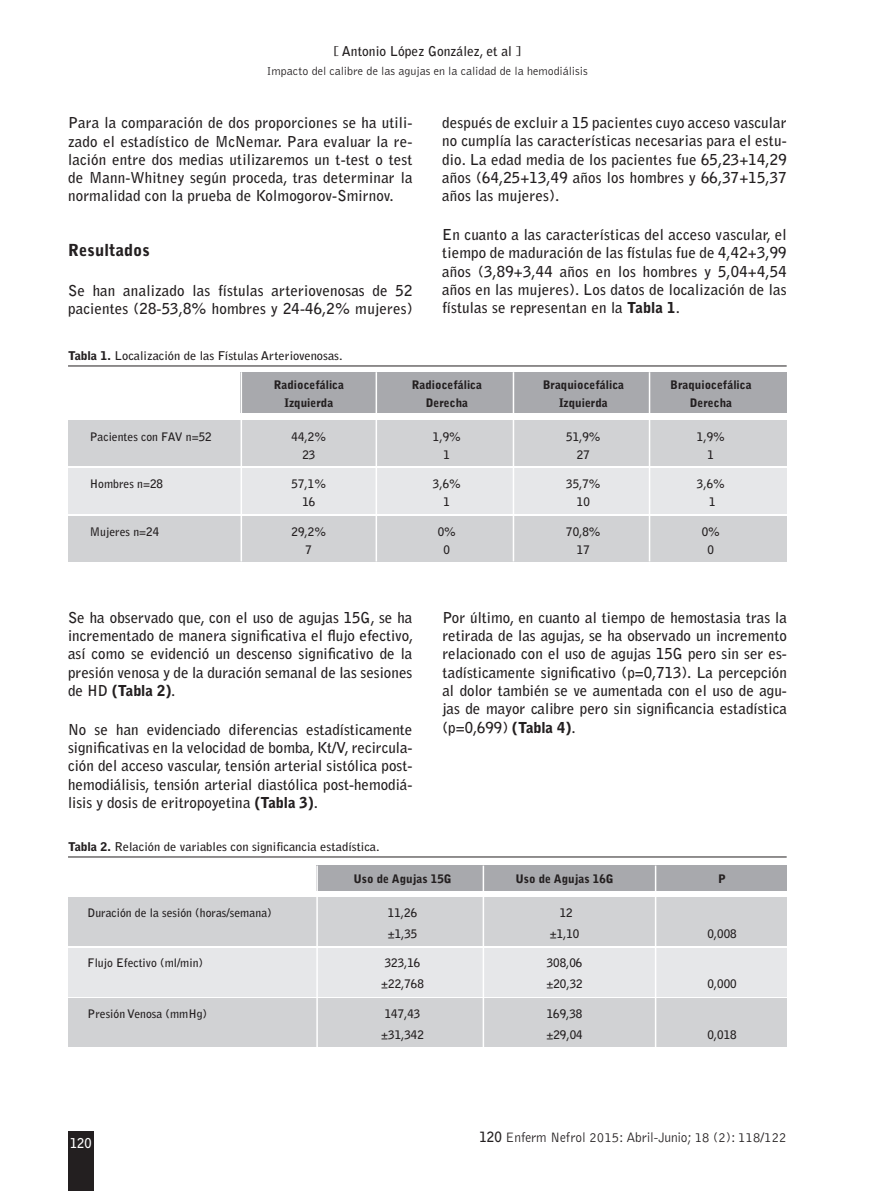
<style>
.page{position:relative;width:893px;height:1191px;background:#fff}
.page>*{position:absolute;margin:0;border:0;box-sizing:border-box;transform-origin:0 0}
._00titul1{font:900 16.5px "Bell Gothic Std";letter-spacing:.01em;color:#231f20}
.t1{font:700 15px/18.3px "Bell Gothic Std";letter-spacing:.01em;color:#231f20;text-align:justify}
.t2{font:300 14.1px "Bell Gothic Std";color:#231f20;scale:.95 1}
.t3{font:700 13.5px "Bell Gothic Std";color:#231f20}
.t4{font:700 13.5px "Bell Gothic Std";color:#fff;scale:.95 1}
._00titul1-2{font:700 12px "Bell Gothic Std";color:#231f20;scale:1.04 1}
.t5{font:300 12px "Bell Gothic Std";color:#231f20}
.t6{font:700 11.7px "Bell Gothic Std";color:#231f20}
.t7{font:900 11.7px "Bell Gothic Std";color:#231f20}
.s1{font-weight:900}
.s2{font-weight:700}
</style>
<div class="page">
<div style="left:68px;top:1131px;width:26px;height:60px;background:#231f20"></div>
<div style="left:240px;top:372px;width:547px;height:40px;background:#a8a9ad"></div>
<div style="left:68px;top:420px;width:719px;height:46px;background:#d1d2d4"></div>
<div style="left:68px;top:468px;width:719px;height:45px;background:#e6e7e9"></div>
<div style="left:68px;top:516px;width:719px;height:45px;background:#d1d2d4"></div>
<hr style="left:513px;top:372px;width:1px;height:189px;background:#fff">
<hr style="left:376px;top:372px;width:1px;height:189px;background:#fff">
<hr style="left:241px;top:372px;width:1px;height:189px;background:#fff">
<hr style="left:649px;top:372px;width:1px;height:189px;background:#fff">
<hr style="left:68px;top:366px;width:719px;height:1px;background:#231f20">
<hr style="left:68px;top:856px;width:719px;height:1px;background:#231f20">
<div style="left:316px;top:865px;width:471px;height:26px;background:#a8a9ad"></div>
<div style="left:68px;top:998px;width:719px;height:49px;background:#d1d2d4"></div>
<div style="left:68px;top:897px;width:719px;height:49px;background:#d1d2d4"></div>
<div style="left:68px;top:948px;width:719px;height:48px;background:#e6e7e9"></div>
<hr style="left:316px;top:865px;width:2px;height:182px;background:#fff">
<hr style="left:483px;top:865px;width:1px;height:182px;background:#fff">
<hr style="left:655px;top:865px;width:1px;height:182px;background:#fff">
<p class="t3" style="left:334px;top:43px;width:189px">[ Antonio López González, et al ]</p>
<p class="t5" style="left:267px;top:65px;width:322px">Impacto del calibre de las agujas en la calidad de la hemodiálisis</p>
<p class="t1" style="left:68px;top:114px;width:346px">Para la comparación de dos proporciones se ha utili&shy;zado el estadístico de McNemar. Para evaluar la re&shy;lación entre dos medias utilizaremos un t-test o test de Mann-Whitney según proceda, tras determinar la normalidad con la prueba de Kolmogorov-Smirnov.</p>
<p class="_00titul1" style="left:68px;top:240px;width:83px">Resultados</p>
<p class="t1" style="left:68px;top:281px;width:346px">Se han analizado las fístulas arteriovenosas de 52 pacientes (28-53,8% hombres y 24-46,2% mujeres)</p>
<p class="t1" style="left:442px;top:113px;width:346px">después de excluir a 15 pacientes cuyo acceso vascular no cumplía las características necesarias para el estu&shy;dio. La edad media de los pacientes fue 65,23+14,29 años (64,25+13,49 años los hombres y 66,37+15,37 años las mujeres).</p>
<p class="t1" style="left:442px;top:225px;width:346px">En cuanto a las características del acceso vascular, el tiempo de maduración de las fístulas fue de 4,42+3,99 años (3,89+3,44 años en los hombres y 5,04+4,54 años en las mujeres). Los datos de localización de las fístulas se representan en la <span class="s1">Tabla 1</span>.</p>
<p class="_00titul1-2" style="left:68px;top:348px;width:266px"><span class="s1">Tabla 1.</span> Localización de las Fístulas Arteriovenosas.</p>
<p class="t7" style="left:274px;top:377px;width:72px">Radiocefálica</p>
<p class="t7" style="left:412px;top:377px;width:72px">Radiocefálica</p>
<p class="t7" style="left:543px;top:377px;width:83px">Braquiocefálica</p>
<p class="t7" style="left:670px;top:377px;width:83px">Braquiocefálica</p>
<p class="t7" style="left:284px;top:396px;width:50px">Izquierda</p>
<p class="t7" style="left:426px;top:396px;width:44px">Derecha</p>
<p class="t7" style="left:559px;top:396px;width:50px">Izquierda</p>
<p class="t7" style="left:690px;top:396px;width:44px">Derecha</p>
<p class="t6" style="left:90px;top:429px;width:123px">Pacientes con FAV n=52</p>
<p class="t6" style="left:292px;top:429px;width:36px">44,2%</p>
<p class="t6" style="left:433px;top:429px;width:29px">1,9%</p>
<p class="t6" style="left:566px;top:429px;width:36px">51,9%</p>
<p class="t6" style="left:697px;top:429px;width:29px">1,9%</p>
<p class="t6" style="left:302px;top:447px;width:15px">23</p>
<p class="t6" style="left:444px;top:447px;width:8px">1</p>
<p class="t6" style="left:577px;top:447px;width:15px">27</p>
<p class="t6" style="left:708px;top:447px;width:8px">1</p>
<p class="t6" style="left:90px;top:477px;width:75px">Hombres n=28</p>
<p class="t6" style="left:292px;top:477px;width:36px">57,1%</p>
<p class="t6" style="left:433px;top:477px;width:29px">3,6%</p>
<p class="t6" style="left:566px;top:477px;width:36px">35,7%</p>
<p class="t6" style="left:697px;top:477px;width:29px">3,6%</p>
<p class="t6" style="left:302px;top:495px;width:15px">16</p>
<p class="t6" style="left:444px;top:495px;width:8px">1</p>
<p class="t6" style="left:577px;top:495px;width:15px">10</p>
<p class="t6" style="left:709px;top:495px;width:8px">1</p>
<p class="t6" style="left:90px;top:524px;width:71px">Mujeres n=24</p>
<p class="t6" style="left:292px;top:524px;width:36px">29,2%</p>
<p class="t6" style="left:438px;top:524px;width:20px">0%</p>
<p class="t6" style="left:566px;top:524px;width:36px">70,8%</p>
<p class="t6" style="left:702px;top:524px;width:20px">0%</p>
<p class="t6" style="left:306px;top:542px;width:8px">7</p>
<p class="t6" style="left:444px;top:542px;width:8px">0</p>
<p class="t6" style="left:577px;top:542px;width:15px">17</p>
<p class="t6" style="left:708px;top:542px;width:8px">0</p>
<p class="t1" style="left:68px;top:608px;width:347px">Se ha observado que, con el uso de agujas 15G, se ha incrementado de manera significativa el flujo efectivo, así como se evidenció un descenso significativo de la presión venosa y de la duración semanal de las sesiones de HD <span class="s1">(Tabla 2)</span>.</p>
<p class="t1" style="left:68px;top:720px;width:346px">No se han evidenciado diferencias estadísticamente significativas en la velocidad de bomba, Kt/V, recircula&shy;ción del acceso vascular, tensión arterial sistólica post&shy;hemodiálisis, tensión arterial diastólica post-hemodiá&shy;lisis y dosis de eritropoyetina <span class="s1">(Tabla 3)</span>.</p>
<p class="_00titul1-2" style="left:68px;top:839px;width:301px"><span class="s1">Tabla 2.</span> Relación de variables con significancia estadística.</p>
<p class="t1" style="left:442px;top:608px;width:346px">Por último, en cuanto al tiempo de hemostasia tras la retirada de las agujas, se ha observado un incremento relacionado con el uso de agujas 15G pero sin ser es&shy;tadísticamente significativo (p=0,713). La percepción al dolor también se ve aumentada con el uso de agu&shy;jas de mayor calibre pero sin significancia estadística (p=0,699) <span class="s1">(Tabla 4)</span>.</p>
<p class="t7" style="left:353px;top:872px;width:100px">Uso de Agujas 15G</p>
<p class="t7" style="left:515px;top:872px;width:100px">Uso de Agujas 16G</p>
<p class="t7" style="left:718px;top:872px;width:9px">P</p>
<p class="t6" style="left:88px;top:905px;width:186px">Duración de la sesión (horas/semana)</p>
<p class="t6" style="left:388px;top:905px;width:31px">11,26</p>
<p class="t6" style="left:560px;top:905px;width:15px">12</p>
<p class="t6" style="left:388px;top:926px;width:31px">±1,35</p>
<p class="t6" style="left:550px;top:926px;width:31px">±1,10</p>
<p class="t6" style="left:707px;top:926px;width:31px">0,008</p>
<p class="t6" style="left:88px;top:955px;width:117px">Flujo Efectivo (ml/min)</p>
<p class="t6" style="left:385px;top:955px;width:37px">323,16</p>
<p class="t6" style="left:547px;top:955px;width:37px">308,06</p>
<p class="t6" style="left:381px;top:976px;width:44px">±22,768</p>
<p class="t6" style="left:546px;top:976px;width:38px">±20,32</p>
<p class="t6" style="left:707px;top:976px;width:31px">0,000</p>
<p class="t6" style="left:88px;top:1006px;width:121px">Presión Venosa (mmHg)</p>
<p class="t6" style="left:385px;top:1006px;width:37px">147,43</p>
<p class="t6" style="left:547px;top:1006px;width:37px">169,38</p>
<p class="t6" style="left:381px;top:1027px;width:44px">±31,342</p>
<p class="t6" style="left:546px;top:1027px;width:38px">±29,04</p>
<p class="t6" style="left:707px;top:1027px;width:31px">0,018</p>
<p class="t4" style="left:70px;top:1134px;width:24px">120</p>
<p class="t2" style="left:479px;top:1130px;width:325px"><span class="s2">120</span> Enferm Nefrol 2015: Abril-Junio; 18 (2): 118/122</p>
</div>
